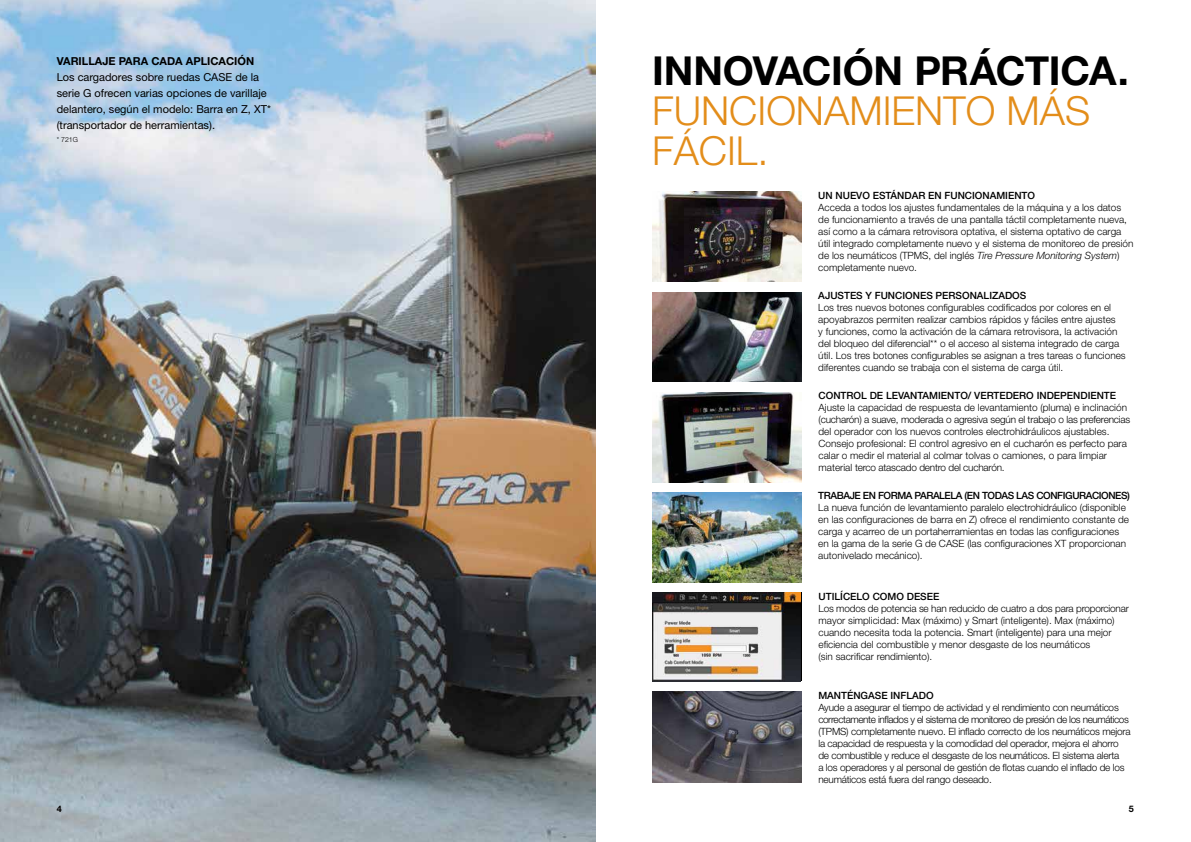
<style>
.page{position:relative;width:1191px;height:842px;background:#fff}
.page>*{position:absolute;margin:0;border:0;box-sizing:border-box;transform-origin:0 0}
.t1{font:300 40px/40px "Helvetica Neue LT Std";color:#e38d1a}
.t2{font:700 40px "Helvetica Neue LT Std";letter-spacing:-.01em;color:#000}
.t3{font:11px/16px "Helvetica Neue LT Std";color:#000}
.t4{font:700 11px "Helvetica Neue LT Std";color:#000}
.t5{font:300 10px/12px "Helvetica Neue LT Std";color:#000}
.t6{font:300 10px/12px "Helvetica Neue LT Std";letter-spacing:-.02em;color:#000}
.t7{font:500 10px "Helvetica Neue LT Std";color:#000}
.t8{font:500 10px "Helvetica Neue LT Std";letter-spacing:-.04em;color:#000}
.t9{font:700 9px "Helvetica Neue LT Std";color:#000}
.t10{font:300 7px "Helvetica Neue LT Std";color:#000}
.s1{font-style:italic}
</style>
<div class="page">
<img style="left:0;top:0;width:595px;height:842px">
<img style="left:652px;top:192px;width:149px;height:90px">
<img style="left:652px;top:292px;width:149px;height:90px">
<img style="left:652px;top:392px;width:149px;height:90px">
<img style="left:652px;top:492px;width:149px;height:90px">
<img style="left:652px;top:592px;width:148px;height:89px">
<img style="left:652px;top:692px;width:149px;height:91px">
<p class="t4" style="left:57px;top:54px;width:199px">VARILLAJE PARA CADA APLICACIÓN</p>
<p class="t3" style="left:57px;top:68px;width:216px">Los cargadores sobre ruedas CASE de la serie G ofrecen varias opciones de varillaje delantero, según el modelo: Barra en Z, XT* (transportador de herramientas).</p>
<p class="t10" style="left:57px;top:136px;width:23px">* 721G</p>
<p class="t9" style="left:57px;top:803px;width:7px">4</p>
<h1 class="t2" style="left:652px;top:46px;width:478px">INNOVACIÓN PRÁCTICA.</h1>
<h1 class="t1" style="left:652px;top:90px;width:439px">FUNCIONAMIENTO MÁS<br>FÁCIL.</h1>
<p class="t7" style="left:818px;top:190px;width:218px">UN NUEVO ESTÁNDAR EN FUNCIONAMIENTO</p>
<p class="t5" style="left:818px;top:201px;width:317px">Acceda a todos los ajustes fundamentales de la máquina y a los datos de funcionamiento a través de una pantalla táctil completamente nueva, así como a la cámara retrovisora optativa, el sistema optativo de carga útil integrado completamente nuevo y el sistema de monitoreo de presión de los neumáticos (TPMS, del inglés <span class="s1">Tire Pressure Monitoring System</span>) completamente nuevo.</p>
<p class="t7" style="left:818px;top:290px;width:210px">AJUSTES Y FUNCIONES PERSONALIZADOS</p>
<p class="t5" style="left:818px;top:301px;width:309px">Los tres nuevos botones configurables codificados por colores en el apoyabrazos permiten realizar cambios rápidos y fáciles entre ajustes<br>y funciones, como la activación de la cámara retrovisora, la activación del bloqueo del diferencial** o el acceso al sistema integrado de carga útil. Los tres botones configurables se asignan a tres tareas o funciones diferentes cuando se trabaja con el sistema de carga útil.</p>
<p class="t7" style="left:818px;top:390px;width:299px">CONTROL DE LEVANTAMIENTO/ VERTEDERO INDEPENDIENTE</p>
<p class="t5" style="left:818px;top:402px;width:313px">Ajuste la capacidad de respuesta de levantamiento (pluma) e inclinación (cucharón) a suave, moderada o agresiva según el trabajo o las preferencias del operador con los nuevos controles electrohidráulicos ajustables.<br>Consejo profesional: El control agresivo en el cucharón es perfecto para calar o medir el material al colmar tolvas o camiones, o para limpiar material terco atascado dentro del cucharón.</p>
<p class="t8" style="left:818px;top:490px;width:313px">TRABAJE EN FORMA PARALELA (EN TODAS LAS CONFIGURACIONES)</p>
<p class="t5" style="left:818px;top:502px;width:312px">La nueva función de levantamiento paralelo electrohidráulico (disponible en las configuraciones de barra en Z) ofrece el rendimiento constante de carga y acarreo de un portaherramientas en todas las configuraciones en la gama de la serie G de CASE (las configuraciones XT proporcionan autonivelado mecánico).</p>
<p class="t7" style="left:818px;top:590px;width:122px">UTILÍCELO COMO DESEE</p>
<p class="t5" style="left:818px;top:602px;width:312px">Los modos de potencia se han reducido de cuatro a dos para proporcionar mayor simplicidad: Max (máximo) y Smart (inteligente). Max (máximo) cuando necesita toda la potencia. Smart (inteligente) para una mejor eficiencia del combustible y menor desgaste de los neumáticos<br>(sin sacrificar rendimiento).</p>
<p class="t7" style="left:818px;top:689px;width:117px">MANTÉNGASE INFLADO</p>
<p class="t6" style="left:818px;top:701px;width:314px">Ayude a asegurar el tiempo de actividad y el rendimiento con neumáticos correctamente inflados y el sistema de monitoreo de presión de los neumáticos (TPMS) completamente nuevo. El inflado correcto de los neumáticos mejora la capacidad de respuesta y la comodidad del operador, mejora el ahorro de combustible y reduce el desgaste de los neumáticos. El sistema alerta<br>a los operadores y al personal de gestión de flotas cuando el inflado de los neumáticos está fuera del rango deseado.</p>
<p class="t9" style="left:1129px;top:803px;width:7px">5</p>
</div>
